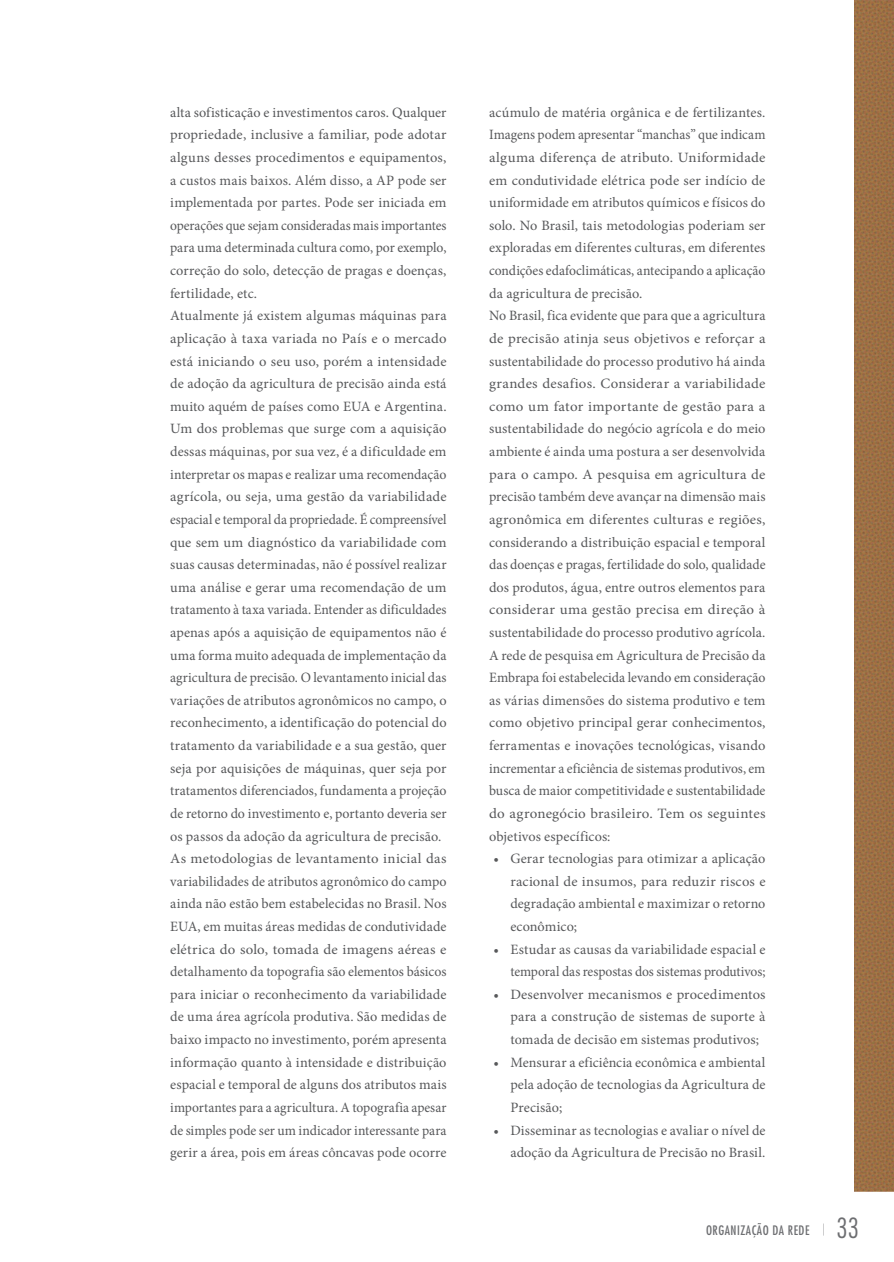
<style>
.page{position:relative;width:894px;height:1262px;background:#fff}
.page>*{position:absolute;margin:0;border:0;box-sizing:border-box;transform-origin:0 0}
.t1{font:300 condensed 27px "Futura";color:#6d6e71}
.t2{font:14.25px/22.6px "Minion Pro";letter-spacing:.005em;color:#57585a;text-align:justify}
.t3{font:condensed 12.75px "Futura";letter-spacing:.04em;color:#6d6e71}
.s1{font-weight:300;font-size:12px}
</style>
<div class="page">
<img style="left:855px;top:0;width:39px;height:1191px">
<p class="t2" style="left:170px;top:101px;width:278px;text-align:left">alta sofisticação e investimentos caros. Qualquer propriedade, inclusive a familiar, pode adotar alguns desses procedimentos e equipamentos, a custos mais baixos. Além disso, a AP pode ser implementada por partes. Pode ser iniciada em operações que sejam consideradas mais importantes para uma determinada cultura como, por exemplo, correção do solo, detecção de pragas e doenças, fertilidade, etc.<br>Atualmente já existem algumas máquinas para aplicação à taxa variada no País e o mercado está iniciando o seu uso, porém a intensidade de adoção da agricultura de precisão ainda está muito aquém de países como EUA e Argentina.<br>Um dos problemas que surge com a aquisição dessas máquinas, por sua vez, é a dificuldade em interpretar os mapas e realizar uma recomendação agrícola, ou seja, uma gestão da variabilidade espacial e temporal da propriedade. É compreensível que sem um diagnóstico da variabilidade com suas causas determinadas, não é possível realizar uma análise e gerar uma recomendação de um tratamento à taxa variada. Entender as dificuldades apenas após a aquisição de equipamentos não é uma forma muito adequada de implementação da agricultura de precisão. O levantamento inicial das variações de atributos agronômicos no campo, o reconhecimento, a identificação do potencial do tratamento da variabilidade e a sua gestão, quer seja por aquisições de máquinas, quer seja por tratamentos diferenciados, fundamenta a projeção de retorno do investimento e, portanto deveria ser os passos da adoção da agricultura de precisão.<br>As metodologias de levantamento inicial das variabilidades de atributos agronômico do campo ainda não estão bem estabelecidas no Brasil. Nos EUA, em muitas áreas medidas de condutividade elétrica do solo, tomada de imagens aéreas e detalhamento da topografia são elementos básicos para iniciar o reconhecimento da variabilidade de uma área agrícola produtiva. São medidas de baixo impacto no investimento, porém apresenta informação quanto à intensidade e distribuição espacial e temporal de alguns dos atributos mais importantes para a agricultura. A topografia apesar de simples pode ser um indicador interessante para gerir a área, pois em áreas côncavas pode ocorre</p>
<p class="t2" style="left:489px;top:101px;width:278px;text-align:left">acúmulo de matéria orgânica e de fertilizantes.<br>Imagens podem apresentar “manchas” que indicam alguma diferença de atributo. Uniformidade em condutividade elétrica pode ser indício de uniformidade em atributos químicos e físicos do solo. No Brasil, tais metodologias poderiam ser exploradas em diferentes culturas, em diferentes condições edafoclimáticas, antecipando a aplicação da agricultura de precisão.<br>No Brasil, fica evidente que para que a agricultura de precisão atinja seus objetivos e reforçar a sustentabilidade do processo produtivo há ainda grandes desafios. Considerar a variabilidade como um fator importante de gestão para a sustentabilidade do negócio agrícola e do meio ambiente é ainda uma postura a ser desenvolvida para o campo. A pesquisa em agricultura de precisão também deve avançar na dimensão mais agronômica em diferentes culturas e regiões, considerando a distribuição espacial e temporal das doenças e pragas, fertilidade do solo, qualidade dos produtos, água, entre outros elementos para considerar uma gestão precisa em direção à sustentabilidade do processo produtivo agrícola.<br>A rede de pesquisa em Agricultura de Precisão da Embrapa foi estabelecida levando em consideração as várias dimensões do sistema produtivo e tem como objetivo principal gerar conhecimentos, ferramentas e inovações tecnológicas, visando incrementar a eficiência de sistemas produtivos, em busca de maior competitividade e sustentabilidade do agronegócio brasileiro. Tem os seguintes objetivos específicos:</p>
<p class="t2" style="left:510px;top:847px;width:257px;text-indent:-17px">• Gerar tecnologias para otimizar a aplicação racional de insumos, para reduzir riscos e degradação ambiental e maximizar o retorno econômico;</p>
<p class="t2" style="left:493px;top:937px;width:274px;text-align:right">• Estudar as causas da variabilidade espacial e temporal das respostas dos sistemas produtivos;</p>
<p class="t2" style="left:510px;top:983px;width:257px;text-indent:-17px">• Desenvolver mecanismos e procedimentos para a construção de sistemas de suporte à tomada de decisão em sistemas produtivos;</p>
<p class="t2" style="left:510px;top:1050px;width:257px;text-indent:-17px">• Mensurar a eficiência econômica e ambiental pela adoção de tecnologias da Agricultura de Precisão;</p>
<p class="t2" style="left:493px;top:1118px;width:274px;text-align:right">• Disseminar as tecnologias e avaliar o nível de adoção da Agricultura de Precisão no Brasil.</p>
<p class="t3" style="left:706px;top:1222px;width:120px">ORGANIZAÇÃO DA REDE <span class="s1">|</span></p>
<h1 class="t1" style="left:837px;top:1211px;width:24px">33</h1>
</div>
